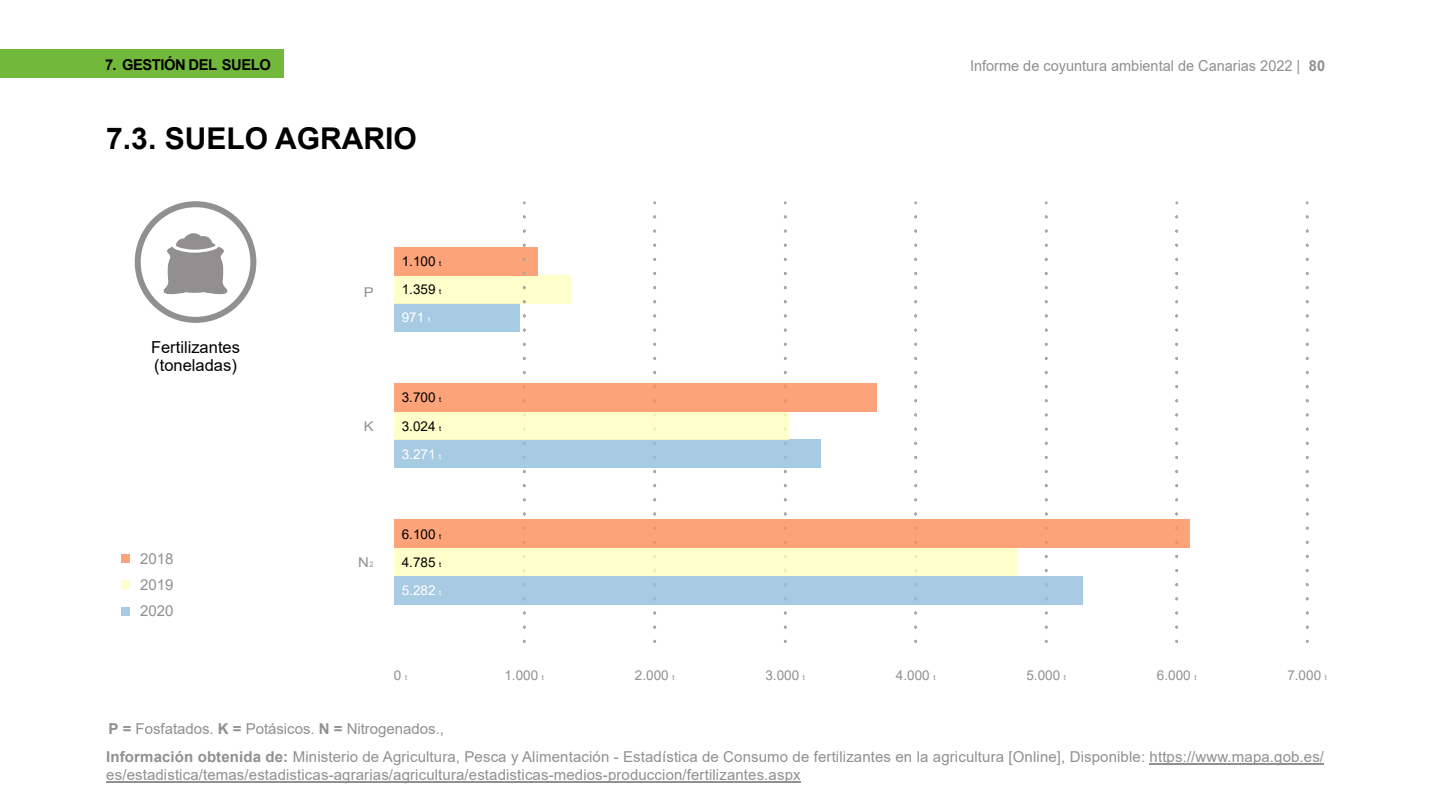
<style>
.page{position:relative;width:1440px;height:810px;background:#fff}
.page>*{position:absolute;margin:0;border:0;box-sizing:border-box;transform-origin:0 0}
.t1{font:700 30px "Arial";color:#000}
.t2{font:16.5px/18px "Arial";color:#000}
.t3{font:15px/18px "Arial";letter-spacing:.01em;color:#918f90}
.t4{font:700 15px "Arial";letter-spacing:-.03em;color:#000}
.t5{font:13.5px "Arial";color:#918f90}
.t6{font:13.5px "Arial";color:#000}
.t7{font:13.5px "Arial";color:#fff}
.t8{font:13.5px "Arial";color:#918f90;scale:1.1 1}
.s1{font-size:7.5px}
.s2{font-weight:700}
</style>
<div class="page">
<hr style="left:1150px;top:764px;width:174px;height:1px;background:#918f90">
<hr style="left:106px;top:782px;width:695px;height:1px;background:#918f90">
<div style="left:0;top:50px;width:284px;height:28px;background:#72b93b"></div>
<div style="left:121px;top:554px;width:9px;height:9px;background:#fca37a"></div>
<div style="left:121px;top:607px;width:9px;height:9px;background:#a7cbe2"></div>
<div style="left:394px;top:304px;width:126px;height:28px;background:#a7cbe2"></div>
<div style="left:394px;top:275px;width:177px;height:29px;background:#ffffcb"></div>
<div style="left:394px;top:247px;width:143px;height:28px;background:#fca37a"></div>
<svg style="left:1175px;top:203px;width:3px;height:440px"></svg>
<svg style="left:653px;top:203px;width:3px;height:440px"></svg>
<svg style="left:784px;top:203px;width:3px;height:440px"></svg>
<svg style="left:523px;top:203px;width:3px;height:440px"></svg>
<svg style="left:914px;top:203px;width:3px;height:440px"></svg>
<svg style="left:1045px;top:203px;width:3px;height:440px"></svg>
<svg style="left:1306px;top:203px;width:3px;height:440px"></svg>
<div style="left:394px;top:576px;width:689px;height:28px;background:#a7cbe2"></div>
<div style="left:394px;top:548px;width:624px;height:28px;background:#ffffcb"></div>
<div style="left:394px;top:520px;width:796px;height:28px;background:#fca37a"></div>
<div style="left:394px;top:440px;width:426px;height:28px;background:#a7cbe2"></div>
<div style="left:394px;top:412px;width:394px;height:28px;background:#ffffcb"></div>
<div style="left:394px;top:384px;width:482px;height:28px;background:#fca37a"></div>
<div style="left:121px;top:580px;width:9px;height:9px;background:#ffffcb"></div>
<svg style="left:135px;top:201px;width:121px;height:122px"></svg>
<p class="t4" style="left:105px;top:59px;width:167px">7. GESTIÓN DEL SUELO</p>
<h1 class="t1" style="left:106px;top:127px;width:312px">7.3. SUELO AGRARIO</h1>
<p class="t2" style="left:151px;top:340px;width:90px">Fertilizantes (toneladas)</p>
<p class="t3" style="left:140px;top:551px;width:35px">2018</p>
<p class="t3" style="left:140px;top:577px;width:35px">2019</p>
<p class="t3" style="left:140px;top:604px;width:35px">2020</p>
<p class="t6" style="left:402px;top:256px;width:41px">1.100 <span class="s1">t</span></p>
<p class="t8" style="left:364px;top:287px;width:11px">P</p>
<p class="t6" style="left:402px;top:284px;width:41px">1.359 <span class="s1">t</span></p>
<p class="t7" style="left:402px;top:313px;width:30px">971 <span class="s1">t</span></p>
<p class="t6" style="left:402px;top:393px;width:41px">3.700 <span class="s1">t</span></p>
<p class="t8" style="left:364px;top:421px;width:11px">K</p>
<p class="t6" style="left:402px;top:421px;width:41px">3.024 <span class="s1">t</span></p>
<p class="t7" style="left:402px;top:449px;width:41px">3.271 <span class="s1">t</span></p>
<p class="t6" style="left:402px;top:529px;width:41px">6.100 <span class="s1">t</span></p>
<p class="t8" style="left:358px;top:557px;width:15px">N<span class="s1">2</span></p>
<p class="t6" style="left:402px;top:557px;width:41px">4.785 <span class="s1">t</span></p>
<p class="t7" style="left:402px;top:585px;width:41px">5.282 <span class="s1">t</span></p>
<p class="t3" style="left:970px;top:58px;width:356px">Informe de coyuntura ambiental de Canarias 2022 | <span class="s2">80</span></p>
<p class="t5" style="left:394px;top:671px;width:15px">0 <span class="s1">t</span></p>
<p class="t5" style="left:504px;top:671px;width:41px">1.000 <span class="s1">t</span></p>
<p class="t5" style="left:635px;top:671px;width:41px">2.000 <span class="s1">t</span></p>
<p class="t5" style="left:765px;top:671px;width:41px">3.000 <span class="s1">t</span></p>
<p class="t5" style="left:896px;top:671px;width:41px">4.000 <span class="s1">t</span></p>
<p class="t5" style="left:1026px;top:671px;width:41px">5.000 <span class="s1">t</span></p>
<p class="t5" style="left:1157px;top:671px;width:41px">6.000 <span class="s1">t</span></p>
<p class="t3" style="left:109px;top:721px;width:337px"><span class="s2">P =</span> Fosfatados. <span class="s2">K =</span> Potásicos. <span class="s2">N =</span> Nitrogenados.,</p>
<p class="t5" style="left:1287px;top:671px;width:41px">7.000 <span class="s1">t</span></p>
<p class="t3" style="left:106px;top:749px;width:1219px"><span class="s2">Información obtenida de:</span> Ministerio de Agricultura, Pesca y Alimentación - Estadística de Consumo de fertilizantes en la agricultura [Online], Disponible: https://www.mapa.gob.es/ es/estadistica/temas/estadisticas-agrarias/agricultura/estadisticas-medios-produccion/fertilizantes.aspx</p>
</div>
